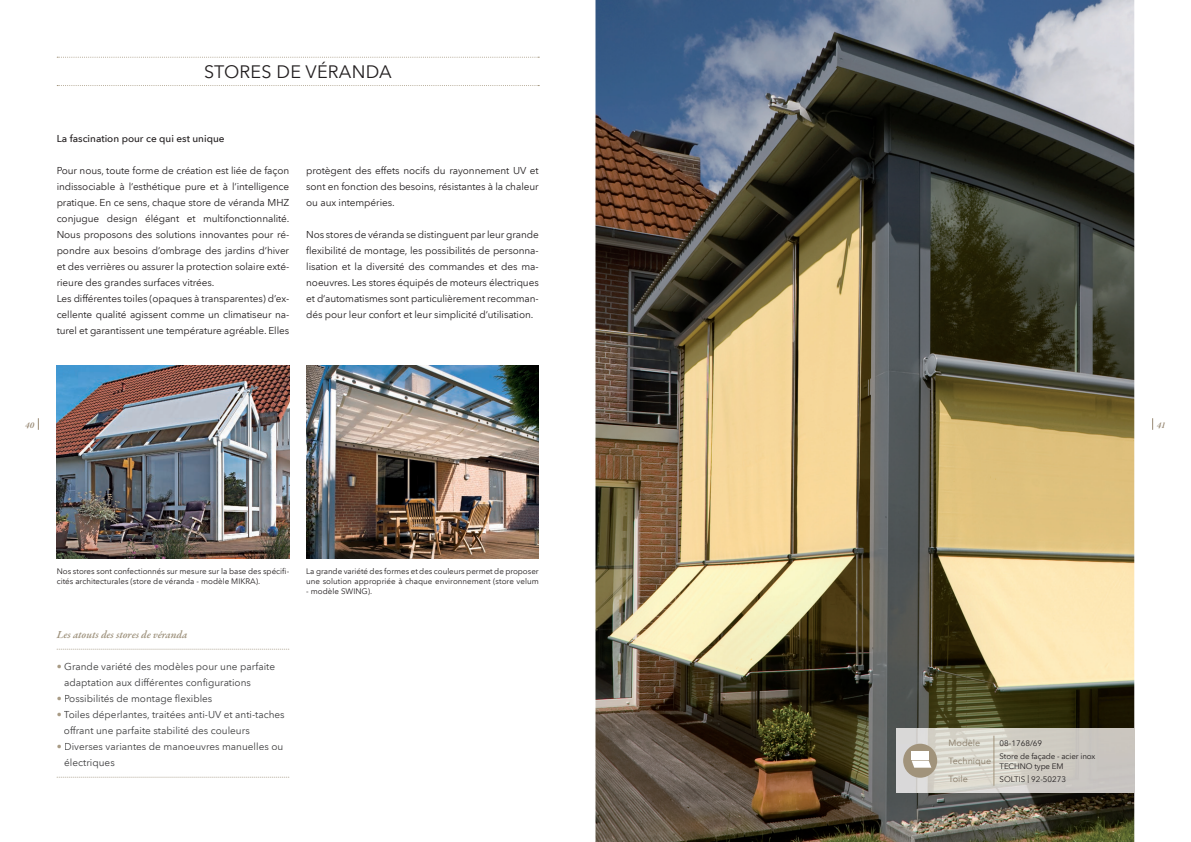
<style>
.page{position:relative;width:1191px;height:842px;background:#fff}
.page>*{position:absolute;margin:0;border:0;box-sizing:border-box;transform-origin:0 0}
.t1{font:18px "Avenir Next LT Com";letter-spacing:.01em;color:#231f20}
.t2{font:italic 600 11px "Garamond Premr Pro";letter-spacing:-.005em;color:#a0947f}
.t3{font:10px/16px "Avenir Next LT Com";letter-spacing:-.01em;color:#231f20;text-align:justify}
.t4{font:10px/16px "Avenir Next LT Com";color:#3e3e3f}
.t5{font:500 10px "Avenir Next LT Com";color:#231f20}
.t6{font:9px "Avenir Next LT Com";color:#887c68}
.t7{font:italic 600 9px "Garamond Premr Pro";color:#998a75}
.t8{font:8px/10px "Avenir Next LT Com";color:#231f20}
.s1{color:#a89b85}
</style>
<div class="page">
<img style="left:595px;top:0;width:539px;height:842px">
<img style="left:57px;top:366px;width:232px;height:193px">
<img style="left:306px;top:366px;width:233px;height:193px">
<svg style="left:38px;top:418px;width:1px;height:12px"></svg>
<svg style="left:1152px;top:418px;width:1px;height:12px"></svg>
<svg style="left:57px;top:649px;width:232px;height:1px"></svg>
<svg style="left:57px;top:777px;width:232px;height:1px"></svg>
<svg style="left:57px;top:57px;width:482px;height:1px"></svg>
<svg style="left:57px;top:85px;width:482px;height:1px"></svg>
<img style="left:896px;top:729px;width:238px;height:64px">
<svg style="left:993px;top:736px;width:1px;height:50px"></svg>
<div style="left:903px;top:744px;width:34px;height:34px;background:#a1937b;border-radius:50%"></div>
<svg style="left:912px;top:761px;width:19px;height:7px"></svg>
<svg style="left:911px;top:751px;width:17px;height:1px"></svg>
<div style="left:911px;top:752px;width:17px;height:8px;background:#fff"></div>
<h1 class="t1" style="left:204px;top:61px;width:189px">STORES DE VÉRANDA</h1>
<p class="t5" style="left:57px;top:132px;width:169px">La fascination pour ce qui est unique</p>
<p class="t3" style="left:57px;top:162px;width:234px;text-align:left">Pour nous, toute forme de création est liée de façon indissociable à l‘esthétique pure et à l‘intelligence pratique. En ce sens, chaque store de véranda MHZ conjugue design élégant et multifonctionnalité.<br>Nous proposons des solutions innovantes pour ré&shy;pondre aux besoins d‘ombrage des jardins d‘hiver et des verrières ou assurer la protection solaire exté&shy;rieure des grandes surfaces vitrées.<br>Les différentes toiles (opaques à transparentes) d‘ex&shy;cellente qualité agissent comme un climatiseur na&shy;turel et garantissent une température agréable. Elles</p>
<p class="t3" style="left:306px;top:162px;width:234px">protègent des effets nocifs du rayonnement UV et sont en fonction des besoins, résistantes à la chaleur ou aux intempéries.</p>
<p class="t3" style="left:306px;top:226px;width:234px">Nos stores de véranda se distinguent par leur grande flexibilité de montage, les possibilités de personna&shy;lisation et la diversité des commandes et des ma&shy;noeuvres. Les stores équipés de moteurs électriques et d‘automatismes sont particulièrement recomman&shy;dés pour leur confort et leur simplicité d‘utilisation.</p>
<p class="t7" style="left:25px;top:419px;width:10px">40</p>
<p class="t7" style="left:1156px;top:419px;width:10px">41</p>
<p class="t8" style="left:57px;top:567px;width:234px">Nos stores sont confectionnés sur mesure sur la base des spécifi&shy;cités architecturales (store de véranda - modèle MIKRA).</p>
<p class="t8" style="left:306px;top:567px;width:234px">La grande variété des formes et des couleurs permet de proposer une solution appropriée à chaque environnement (store velum</p>
<p class="t8" style="left:306px;top:587px;width:67px">- modèle SWING).</p>
<p class="t2" style="left:57px;top:628px;width:132px">Les atouts des stores de véranda</p>
<p class="t4" style="left:64px;top:658px;width:212px;text-indent:-8px"><span class="s1">•</span> Grande variété des modèles pour une parfaite adaptation aux différentes configurations</p>
<p class="t4" style="left:57px;top:690px;width:157px"><span class="s1">•</span> Possibilités de montage flexibles</p>
<p class="t4" style="left:64px;top:706px;width:222px;text-indent:-7px"><span class="s1">•</span> Toiles déperlantes, traitées anti-UV et anti-taches offrant une parfaite stabilité des couleurs</p>
<p class="t4" style="left:64px;top:738px;width:220px;text-indent:-8px"><span class="s1">•</span> Diverses variantes de manoeuvres manuelles ou électriques</p>
<p class="t6" style="left:948px;top:738px;width:33px">Modèle</p>
<p class="t8" style="left:999px;top:738px;width:44px">08-1768/69</p>
<p class="t6" style="left:948px;top:756px;width:44px">Technique</p>
<p class="t8" style="left:999px;top:751px;width:97px">Store de façade - acier inox<br>TECHNO type EM</p>
<p class="t6" style="left:948px;top:773px;width:21px">Toile</p>
<p class="t8" style="left:999px;top:774px;width:68px">SOLTIS | 92-50273</p>
</div>
